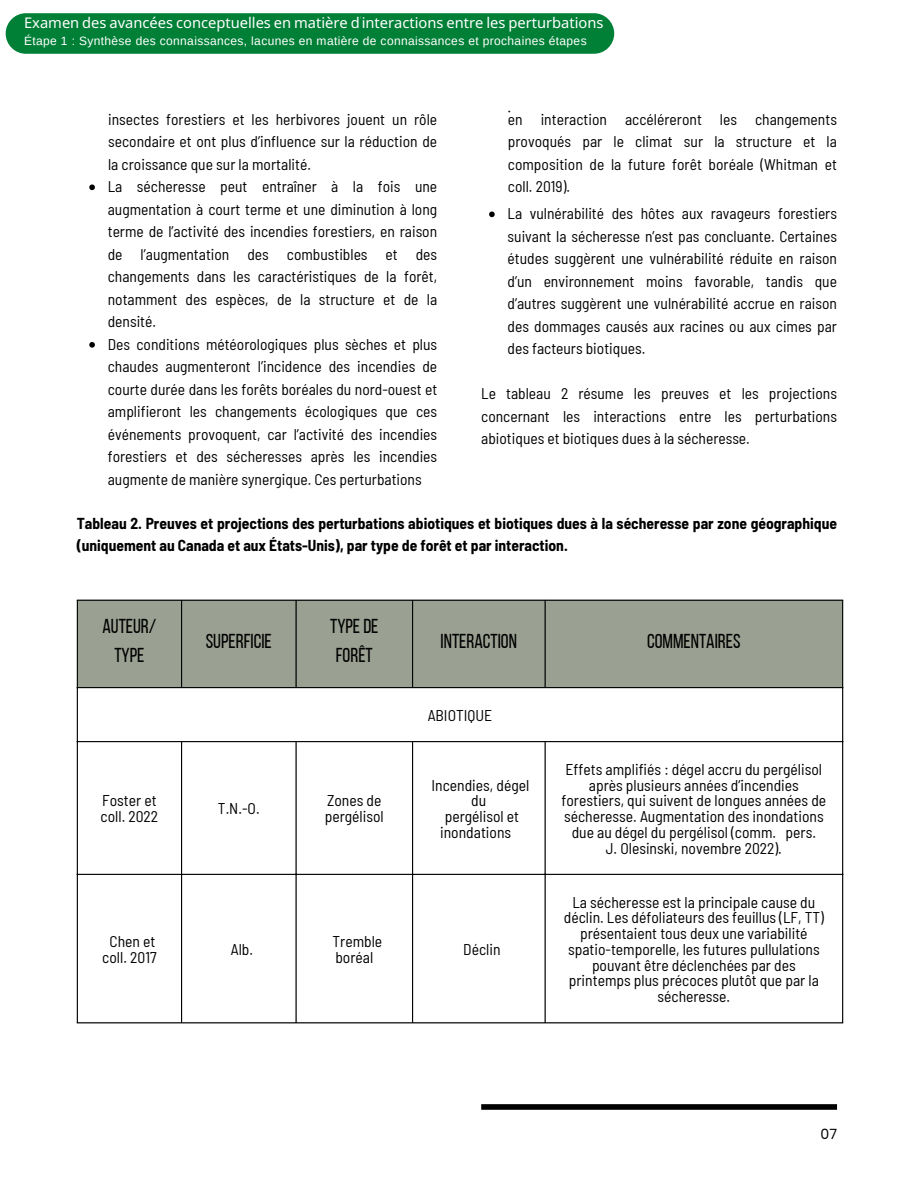
<style>
.page{position:relative;width:918px;height:1188px;background:#fff}
.page>*{position:absolute;margin:0;border:0;box-sizing:border-box;transform-origin:0 0}
.t1{font:20.1px/28.2px "Bebas Neue";color:#000;text-align:center}
.t2{font:semi-condensed 15.6px/15.8px "Barlow";color:#000}
.t3{font:semi-condensed 15.45px/22.5px "Barlow";color:#000;text-align:justify}
.t4{font:700 semi-condensed 15.45px/22.5px "Barlow";color:#000}
.t5{font:15px "Noto Sans";letter-spacing:.04em;color:#fff}
.t6{font:14.7px "Noto Sans";color:#fff}
.t7{font:14.1px "Poppins";color:#000}
.t8{font:12px "Arimo";letter-spacing:.03em;color:#fff}
.t9{font:12px "Noto Sans";letter-spacing:.04em;color:#fff}
.s1{font-family:"TS Bebas AR";font-weight:100}
</style>
<div class="page">
<div style="left:481px;top:1104px;width:356px;height:6px;background:#000"></div>
<svg style="left:89px;top:184px;width:6px;height:6px"></svg>
<svg style="left:89px;top:342px;width:6px;height:6px"></svg>
<svg style="left:489px;top:212px;width:6px;height:5px"></svg>
<div style="left:78px;top:601px;width:764px;height:86px;background:#9ba192"></div>
<hr style="left:77px;top:601px;width:1px;height:421px;background:#000">
<hr style="left:181px;top:601px;width:1px;height:86px;background:#000">
<hr style="left:181px;top:742px;width:1px;height:280px;background:#000">
<hr style="left:295px;top:601px;width:2px;height:86px;background:#000">
<hr style="left:295px;top:742px;width:2px;height:280px;background:#000">
<hr style="left:412px;top:601px;width:1px;height:86px;background:#000">
<hr style="left:412px;top:742px;width:1px;height:280px;background:#000">
<hr style="left:545px;top:601px;width:1px;height:86px;background:#000">
<hr style="left:545px;top:742px;width:1px;height:280px;background:#000">
<hr style="left:842px;top:601px;width:1px;height:421px;background:#000">
<hr style="left:77px;top:600px;width:766px;height:1px;background:#000">
<hr style="left:77px;top:687px;width:766px;height:1px;background:#000">
<hr style="left:77px;top:741px;width:766px;height:1px;background:#000">
<hr style="left:77px;top:874px;width:766px;height:1px;background:#000">
<hr style="left:77px;top:1022px;width:766px;height:1px;background:#000">
<div style="left:6px;top:13px;width:608px;height:41px;background:#008037;border-radius:20px"></div>
<p class="t6" style="left:24px;top:13px;width:581px">Examen des avancées conceptuelles en matière d<span class="s1">’</span>interactions entre les perturbations</p>
<p class="t8" style="left:24px;top:34px;width:564px">Étape 1 : Synthèse des connaissances, lacunes en matière de connaissances et prochaines étapes</p>
<p class="t5" style="left:24px;top:13px;width:447px">Review of Conceptual Advances in Disturbance Interactions</p>
<p class="t9" style="left:24px;top:33px;width:399px">Phase One<span class="s1">:</span> Knowledge Synthe is<span class="s1">,</span> Knowledge Gaps<span class="s1">,</span> and Next Steps</p>
<p class="t3" style="left:108px;top:107px;width:331px">insectes forestiers et les herbivores jouent un rôle secondaire et ont plus d’influence sur la réduction de la croissance que sur la mortalité.</p>
<p class="t3" style="left:108px;top:175px;width:331px">La sécheresse peut entraîner à la fois une augmentation à court terme et une diminution à long terme de l’activité des incendies forestiers, en raison de l’augmentation des combustibles et des changements dans les caractéristiques de la forêt, notamment des espèces, de la structure et de la densité.</p>
<p class="t3" style="left:108px;top:332px;width:331px">Des conditions météorologiques plus sèches et plus chaudes augmenteront l’incidence des incendies de courte durée dans les forêts boréales du nord-ouest et amplifieront les changements écologiques que ces événements provoquent, car l’activité des incendies forestiers et des sécheresses après les incendies augmente de manière synergique. Ces perturbations</p>
<p class="t3" style="left:508px;top:99px;width:5px">·</p>
<p class="t3" style="left:508px;top:107px;width:331px">en interaction accéléreront les changements provoqués par le climat sur la structure et la composition de la future forêt boréale (Whitman et coll. 2019).</p>
<p class="t3" style="left:508px;top:202px;width:331px">La vulnérabilité des hôtes aux ravageurs forestiers suivant la sécheresse n’est pas concluante. Certaines études suggèrent une vulnérabilité réduite en raison d’un environnement moins favorable, tandis que d’autres suggèrent une vulnérabilité accrue en raison des dommages causés aux racines ou aux cimes par des facteurs biotiques.</p>
<p class="t3" style="left:481px;top:382px;width:357px">Le tableau 2 résume les preuves et les projections concernant les interactions entre les perturbations abiotiques et biotiques dues à la sécheresse.</p>
<p class="t4" style="left:77px;top:511px;width:762px">Tableau 2. Preuves et projections des perturbations abiotiques et biotiques dues à la sécheresse par zone géographique (uniquement au Canada et aux États-Unis), par type de forêt et par interaction.</p>
<p class="t1" style="left:102px;top:614px;width:55px">AUTEUR/<br>TYPE</p>
<p class="t1" style="left:206px;top:629px;width:67px">SUPERFICIE</p>
<p class="t1" style="left:330px;top:614px;width:50px;text-align:left">TYPEDE<br>FORÊT</p>
<p class="t2" style="left:101px;top:792px;width:59px">Foster et coll. 2022</p>
<p class="t2" style="left:218px;top:800px;width:43px">T.N.-O.</p>
<p class="t2" style="left:325px;top:792px;width:61px">Zones de pergélisol</p>
<p class="t1" style="left:441px;top:629px;width:78px">INTERACTION</p>
<p class="t1" style="left:647px;top:629px;width:95px">COMMENTAIRES</p>
<p class="t2" style="left:428px;top:707px;width:66px">ABIOTIQUE</p>
<p class="t2" style="left:432px;top:776px;width:99px;text-align:center">Incendies, dégel du</p>
<p class="t2" style="left:440px;top:808px;width:80px">pergélisol et inondations</p>
<p class="t2" style="left:562px;top:761px;width:266px;text-align:center">Effets amplifiés : dégel accru du pergélisol après plusieurs années d’incendies forestiers, qui suivent de longues années de sécheresse. Augmentation des inondations due au dégel du pergélisol (comm. pers.<br>J. Olesinski, novembre 2022).</p>
<p class="t2" style="left:102px;top:933px;width:56px;text-align:center">Chen et coll. 2017</p>
<p class="t2" style="left:231px;top:941px;width:24px">Alb.</p>
<p class="t2" style="left:333px;top:933px;width:51px">Tremble boréal</p>
<p class="t2" style="left:463px;top:941px;width:39px">Déclin</p>
<p class="t2" style="left:564px;top:893px;width:262px;text-align:center">La sécheresse est la principale cause du déclin. Les défoliateurs des feuillus (LF, TT) présentaient tous deux une variabilité spatio-temporelle, les futures pullulations pouvant être déclenchées par des printemps plus précoces plutôt que par la sécheresse.</p>
<p class="t7" style="left:820px;top:1124px;width:18px">07</p>
</div>
